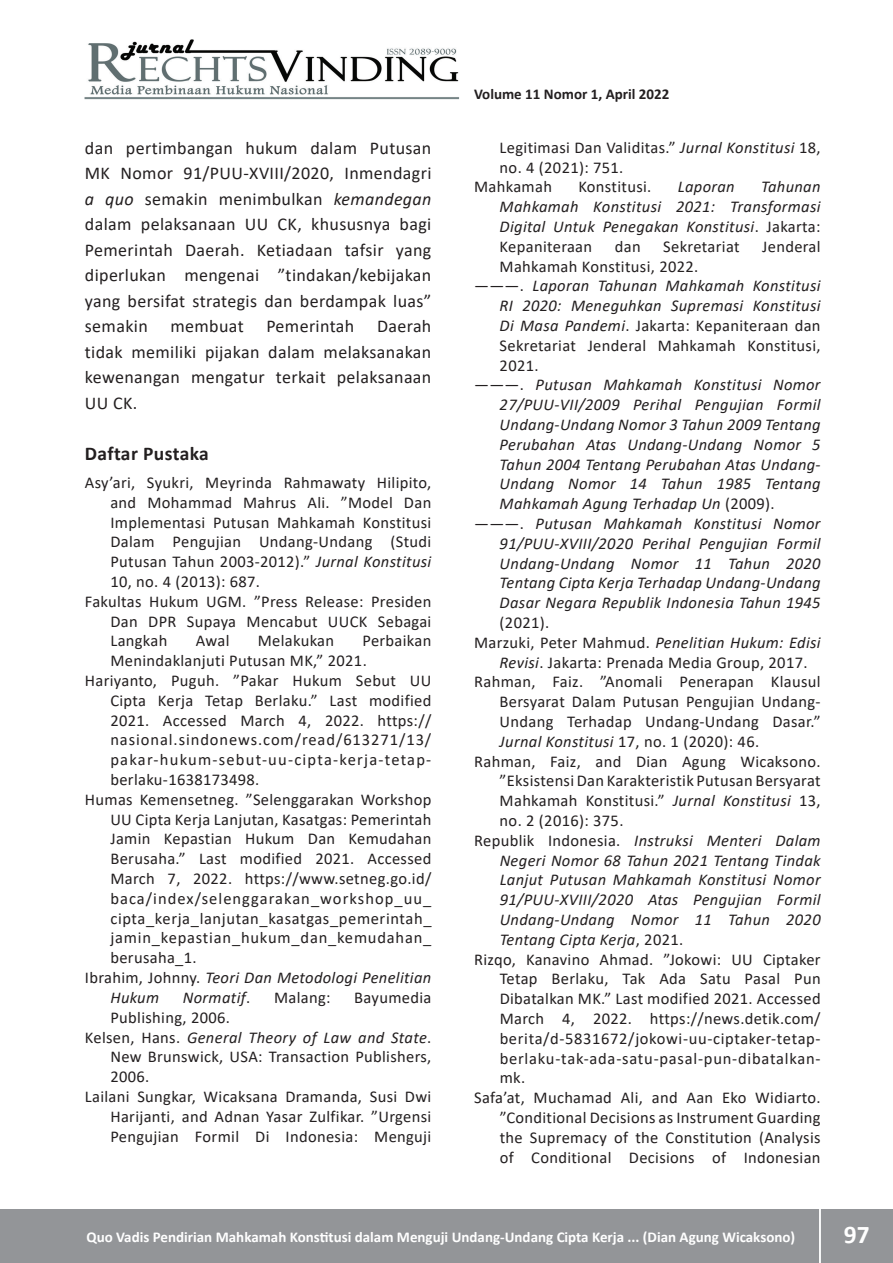
<style>
.page{position:relative;width:893px;height:1263px;background:#fff}
.page>*{position:absolute;margin:0;border:0;box-sizing:border-box;transform-origin:0 0}
.t1{font:700 25.5px "Calibri";color:#fff}
.t2{font:700 19.5px "Calibri";letter-spacing:.02em;color:#231f20}
.t3{font:18px/25.5px "Calibri";letter-spacing:.02em;color:#231f20;text-align:justify}
.t4{font:16.5px "Calibri";letter-spacing:.02em;color:#231f20}
.t5{font:italic 16.5px/19.8px "Calibri";letter-spacing:.02em;color:#231f20;text-align:justify}
.t6{font:16.5px "Calibri";letter-spacing:.04em;color:#231f20}
.t7{font:16.5px "Calibri";letter-spacing:.045em;color:#231f20}
.t8{font:16.5px "Calibri";letter-spacing:.075em;color:#231f20}
.t9{font:16.5px "Calibri";letter-spacing:.055em;color:#231f20}
.t10{font:16.5px "Calibri";letter-spacing:.065em;color:#231f20}
.t11{font:16.5px "Calibri";letter-spacing:.05em;color:#231f20}
.t12{font:700 15px "Calibri";color:#fff}
.t13{font:700 15px "Calibri";color:#231f20}
.s1{font-style:italic}
.s2{font-style:normal}
</style>
<div class="page">
<div style="left:0;top:1209px;width:893px;height:54px;background:#939598"></div>
<hr style="left:819px;top:1206px;width:2px;height:57px;background:#fff">
<img style="left:85px;top:39px;width:375px;height:60px">
<p class="t3" style="left:85px;top:135px;width:348px">dan pertimbangan hukum dalam Putusan MK Nomor 91/PUU-XVIII/2020, Inmendagri <span class="s1">a quo</span> semakin menimbulkan <span class="s1">kemandegan </span>dalam pelaksanaan UU CK, khususnya bagi Pemerintah Daerah. Ketiadaan tafsir yang diperlukan mengenai ”tindakan/kebijakan yang bersifat strategis dan berdampak luas” semakin</p>
<p class="t3" style="left:85px;top:313px;width:348px;text-indent:292px">Daerah tidak memiliki pijakan dalam melaksanakan kewenangan mengatur terkait pelaksanaan UU CK.</p>
<p class="t2" style="left:85px;top:439px;width:125px">Daftar Pustaka</p>
<p class="t4" style="left:85px;top:471px;width:348px">Asy’ari, Syukri, Meyrinda Rahmawaty Hilipito,</p>
<p class="t4" style="left:110px;top:491px;width:322px">and Mohammad Mahrus Ali. ”Model Dan</p>
<p class="t4" style="left:110px;top:511px;width:322px">Implementasi Putusan Mahkamah Konstitusi</p>
<p class="t4" style="left:110px;top:530px;width:322px">Dalam Pengujian Undang-Undang (Studi</p>
<p class="t4" style="left:110px;top:550px;width:322px">Putusan Tahun 2003-2012).” <span class="s1">Jurnal Konstitusi</span></p>
<p class="t4" style="left:110px;top:570px;width:151px">10, no. 4 (2013): 687.</p>
<p class="t4" style="left:85px;top:590px;width:348px">Fakultas Hukum UGM. ”Press Release: Presiden</p>
<p class="t4" style="left:110px;top:610px;width:322px">Dan DPR Supaya Mencabut UUCK Sebagai</p>
<p class="t4" style="left:110px;top:629px;width:59px">Langkah</p>
<p class="t4" style="left:196px;top:629px;width:35px">Awal</p>
<p class="t4" style="left:258px;top:629px;width:78px">Melakukan</p>
<p class="t4" style="left:362px;top:629px;width:70px">Perbaikan</p>
<p class="t4" style="left:110px;top:649px;width:258px">Menindaklanjuti Putusan MK,” 2021.</p>
<p class="t4" style="left:85px;top:669px;width:348px">Hariyanto, Puguh. ”Pakar Hukum Sebut UU</p>
<p class="t4" style="left:110px;top:689px;width:322px">Cipta Kerja Tetap Berlaku.” Last modified</p>
<p class="t4" style="left:110px;top:709px;width:323px">2021. Accessed March 4, 2022. https://</p>
<p class="t9" style="left:110px;top:728px;width:322px">nasional.sindonews.com/read/613271/13/</p>
<p class="t8" style="left:110px;top:748px;width:322px">pakar-hukum-sebut-uu-cipta-kerja-tetap-</p>
<p class="t4" style="left:110px;top:768px;width:151px">berlaku-1638173498.</p>
<p class="t4" style="left:85px;top:788px;width:348px">Humas Kemensetneg. ”Selenggarakan Workshop</p>
<p class="t4" style="left:110px;top:808px;width:323px">UU Cipta Kerja Lanjutan, Kasatgas: Pemerintah</p>
<p class="t4" style="left:110px;top:827px;width:322px">Jamin Kepastian Hukum Dan Kemudahan</p>
<p class="t4" style="left:110px;top:847px;width:322px">Berusaha.” Last modified 2021. Accessed</p>
<p class="t4" style="left:110px;top:867px;width:322px">March 7, 2022. https://www.setneg.go.id/</p>
<p class="t10" style="left:110px;top:887px;width:322px">baca/index/selenggarakan_workshop_uu_</p>
<p class="t4" style="left:110px;top:907px;width:323px">cipta_kerja_lanjutan_kasatgas_pemerintah_</p>
<p class="t11" style="left:110px;top:926px;width:323px">jamin_kepastian_hukum_dan_kemudahan_</p>
<p class="t4" style="left:110px;top:946px;width:88px">berusaha_1.</p>
<p class="t5" style="left:85px;top:967px;width:348px"><span class="s2">Ibrahim, Johnny.</span> Teori Dan Metodologi Penelitian</p>
<p class="t5" style="left:110px;top:987px;width:50px">Hukum</p>
<p class="t5" style="left:183px;top:987px;width:69px">Normatif<span class="s2">.</span></p>
<p class="t4" style="left:274px;top:986px;width:58px">Malang:</p>
<p class="t4" style="left:354px;top:986px;width:79px">Bayumedia</p>
<p class="t4" style="left:110px;top:1006px;width:121px">Publishing, 2006.</p>
<p class="t5" style="left:85px;top:1026px;width:348px"><span class="s2">Kelsen, Hans.</span> General Theory of Law and State<span class="s2">.</span></p>
<p class="t4" style="left:110px;top:1045px;width:322px">New Brunswick, USA: Transaction Publishers,</p>
<p class="t4" style="left:110px;top:1065px;width:40px">2006.</p>
<p class="t4" style="left:85px;top:1085px;width:348px">Lailani Sungkar, Wicaksana Dramanda, Susi Dwi</p>
<p class="t4" style="left:110px;top:1105px;width:322px">Harijanti, and Adnan Yasar Zulfikar. ”Urgensi</p>
<p class="t4" style="left:110px;top:1124px;width:322px">Pengujian Formil Di Indonesia: Menguji</p>
<p class="t3" style="left:170px;top:313px;width:75px">membuat</p>
<p class="t3" style="left:266px;top:313px;width:90px">Pemerintah</p>
<p class="t13" style="left:474px;top:84px;width:197px">Volume 11 Nomor 1, April 2022</p>
<p class="t4" style="left:500px;top:136px;width:322px">Legitimasi Dan Validitas.” <span class="s1">Jurnal Konstitusi</span> 18,</p>
<p class="t4" style="left:500px;top:156px;width:125px">no. 4 (2021): 751.</p>
<p class="t4" style="left:474px;top:175px;width:79px">Mahkamah</p>
<p class="t4" style="left:578px;top:175px;width:75px">Konstitusi.</p>
<p class="t5" style="left:678px;top:176px;width:58px">Laporan</p>
<p class="t5" style="left:500px;top:176px;width:322px;text-indent:261px">Tahunan Mahkamah Konstitusi 2021: Transformasi Digital Untuk Penegakan Konstitusi<span class="s2">. Jakarta:<br>Kepaniteraan</span></p>
<p class="t4" style="left:615px;top:235px;width:27px">dan</p>
<p class="t4" style="left:663px;top:235px;width:78px">Sekretariat</p>
<p class="t4" style="left:762px;top:235px;width:60px">Jenderal</p>
<p class="t4" style="left:500px;top:255px;width:200px">Mahkamah Konstitusi, 2022.</p>
<p class="t5" style="left:474px;top:275px;width:348px"><span class="s2">———.</span> Laporan Tahunan Mahkamah Konstitusi</p>
<p class="t5" style="left:500px;top:295px;width:322px">RI 2020: Meneguhkan Supremasi Konstitusi</p>
<p class="t4" style="left:500px;top:314px;width:322px"><span class="s1">Di Masa Pandemi</span>. Jakarta: Kepaniteraan dan</p>
<p class="t4" style="left:500px;top:334px;width:322px">Sekretariat Jenderal Mahkamah Konstitusi,</p>
<p class="t4" style="left:500px;top:354px;width:40px">2021.</p>
<p class="t5" style="left:474px;top:374px;width:348px"><span class="s2">———.</span> Putusan Mahkamah Konstitusi Nomor</p>
<p class="t5" style="left:500px;top:394px;width:323px">27/PUU-VII/2009 Perihal Pengujian Formil</p>
<p class="t5" style="left:500px;top:414px;width:323px">Undang-Undang Nomor 3 Tahun 2009 Tentang</p>
<p class="t5" style="left:500px;top:434px;width:322px">Perubahan Atas Undang-Undang Nomor 5</p>
<p class="t5" style="left:500px;top:453px;width:323px">Tahun 2004 Tentang Perubahan Atas Undang-</p>
<p class="t5" style="left:500px;top:473px;width:323px">Undang Nomor 14 Tahun 1985 Tentang</p>
<p class="t5" style="left:500px;top:493px;width:277px">Mahkamah Agung Terhadap Un <span class="s2">(2009).</span></p>
<p class="t5" style="left:474px;top:513px;width:348px"><span class="s2">———.</span> Putusan Mahkamah Konstitusi Nomor</p>
<p class="t5" style="left:500px;top:533px;width:323px">91/PUU-XVIII/2020 Perihal Pengujian Formil</p>
<p class="t5" style="left:500px;top:552px;width:323px">Undang-Undang Nomor 11 Tahun 2020</p>
<p class="t5" style="left:500px;top:572px;width:322px">Tentang Cipta Kerja Terhadap Undang-Undang</p>
<p class="t5" style="left:500px;top:592px;width:322px">Dasar Negara Republik Indonesia Tahun 1945</p>
<p class="t4" style="left:500px;top:611px;width:51px">(2021).</p>
<p class="t5" style="left:474px;top:632px;width:348px"><span class="s2">Marzuki, Peter Mahmud.</span> Penelitian Hukum: Edisi</p>
<p class="t4" style="left:500px;top:651px;width:309px"><span class="s1">Revisi</span>. Jakarta: Prenada Media Group, 2017.</p>
<p class="t4" style="left:474px;top:670px;width:348px">Rahman, Faiz. ”Anomali Penerapan Klausul</p>
<p class="t4" style="left:500px;top:690px;width:322px">Bersyarat Dalam Putusan Pengujian Undang-</p>
<p class="t4" style="left:500px;top:710px;width:322px">Undang Terhadap Undang-Undang Dasar.”</p>
<p class="t4" style="left:500px;top:730px;width:261px"><span class="s1">Jurnal Konstitusi</span> 17, no. 1 (2020): 46.</p>
<p class="t4" style="left:474px;top:750px;width:348px">Rahman, Faiz, and Dian Agung Wicaksono.</p>
<p class="t4" style="left:500px;top:769px;width:322px">”Eksistensi Dan Karakteristik Putusan Bersyarat</p>
<p class="t4" style="left:500px;top:789px;width:322px">Mahkamah Konstitusi.” <span class="s1">Jurnal Konstitusi</span> 13,</p>
<p class="t4" style="left:500px;top:809px;width:125px">no. 2 (2016): 375.</p>
<p class="t5" style="left:474px;top:830px;width:348px"><span class="s2">Republik Indonesia.</span> Instruksi Menteri Dalam</p>
<p class="t5" style="left:500px;top:849px;width:323px">Negeri Nomor 68 Tahun 2021 Tentang Tindak</p>
<p class="t5" style="left:500px;top:869px;width:322px">Lanjut Putusan Mahkamah Konstitusi Nomor</p>
<p class="t5" style="left:500px;top:889px;width:323px">91/PUU-XVIII/2020 Atas Pengujian Formil</p>
<p class="t5" style="left:500px;top:909px;width:323px">Undang-Undang Nomor 11 Tahun 2020</p>
<p class="t5" style="left:500px;top:929px;width:185px">Tentang Cipta Kerja<span class="s2">, 2021.</span></p>
<p class="t4" style="left:474px;top:948px;width:348px">Rizqo, Kanavino Ahmad. ”Jokowi: UU Ciptaker</p>
<p class="t4" style="left:500px;top:967px;width:322px">Tetap Berlaku, Tak Ada Satu Pasal Pun</p>
<p class="t4" style="left:500px;top:987px;width:322px">Dibatalkan MK.” Last modified 2021. Accessed</p>
<p class="t4" style="left:500px;top:1007px;width:322px">March 4, 2022. https://news.detik.com/</p>
<p class="t6" style="left:500px;top:1027px;width:322px">berita/d-5831672/jokowi-uu-ciptaker-tetap-</p>
<p class="t7" style="left:500px;top:1047px;width:322px">berlaku-tak-ada-satu-pasal-pun-dibatalkan-</p>
<p class="t4" style="left:500px;top:1066px;width:27px">mk.</p>
<p class="t4" style="left:474px;top:1086px;width:348px">Safa’at, Muchamad Ali, and Aan Eko Widiarto.</p>
<p class="t4" style="left:500px;top:1106px;width:322px">”Conditional Decisions as Instrument Guarding</p>
<p class="t4" style="left:500px;top:1126px;width:322px">the Supremacy of the Constitution (Analysis</p>
<p class="t4" style="left:500px;top:1146px;width:322px">of Conditional Decisions of Indonesian</p>
<p class="t12" style="left:86px;top:1227px;width:710px">Quo Vadis Pendirian Mahkamah Konstitusi dalam Menguji Undang-Undang Cipta Kerja ... (Dian Agung Wicaksono)</p>
<h1 class="t1" style="left:844px;top:1216px;width:27px">97</h1>
</div>
